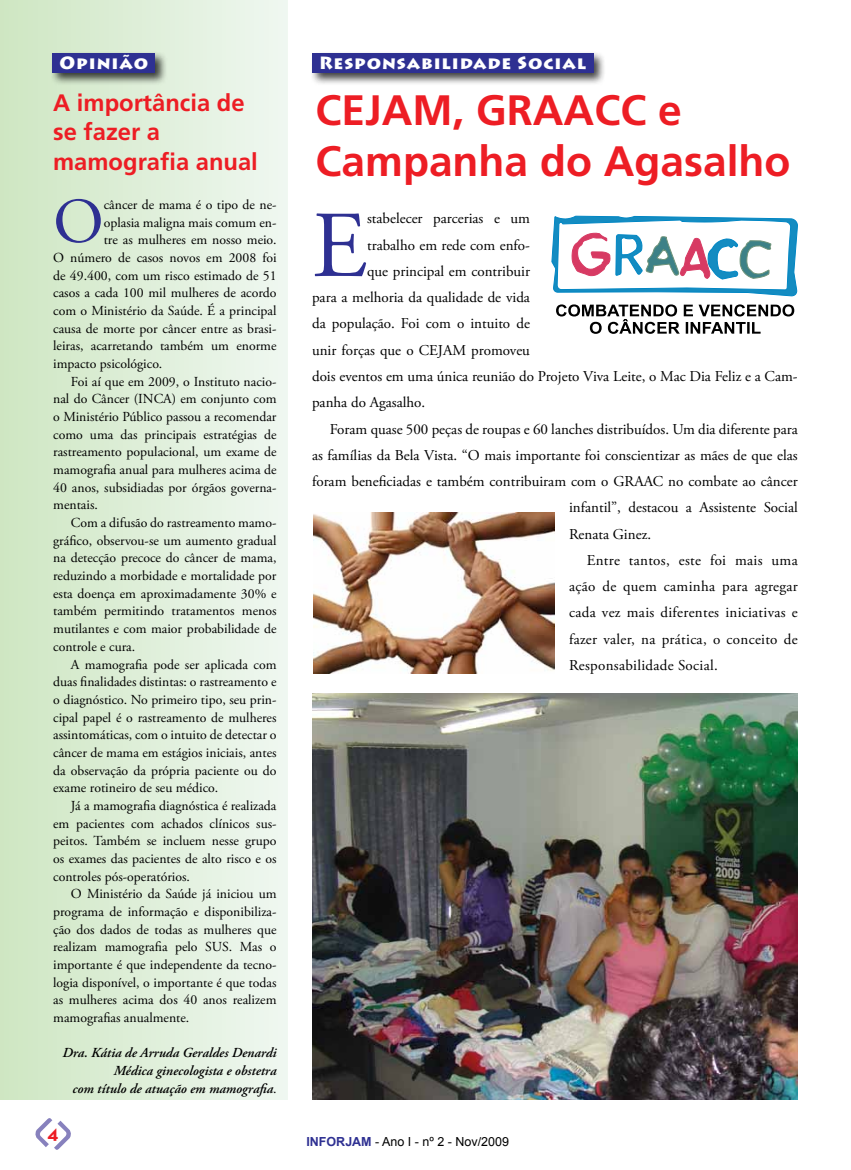
<style>
.page{position:relative;width:851px;height:1170px;background:#fff}
.page>*{position:absolute;margin:0;border:0;box-sizing:border-box;transform-origin:0 0}
.t1{font:94.12px "Adobe Garamond Pro";color:#2e3092}
.t2{font:63.5px "Adobe Garamond Pro";color:#2e3092}
.t3{font:700 42.5px/51px "Frutiger LT Std";color:#ed1d24}
.t4{font:700 23.75px/29.6px "Frutiger LT Std";color:#ed1d24}
.t5{font:700 20px "Neutra Text";color:#ed1d24}
.t6{font:900 17.5px "Lithos Pro";letter-spacing:.05em;color:#fff}
.t7{font:15px "Adobe Garamond Pro";color:#000}
.t8{font:15px "Adobe Garamond Pro";letter-spacing:.02em;color:#000}
.t9{font:13.75px "Adobe Garamond Pro";color:#000}
.t10{font:italic 600 13.75px/17.6px "Adobe Garamond Pro";color:#000;text-align:right}
.t11{font:12.5px "Arial";color:#000}
.s1{font-weight:400;font-style:normal}
.s2{font-weight:700;color:#2e3092}
</style>
<div class="page">
<svg style="left:35px;top:1118px;width:36px;height:32px"></svg>
<div style="left:0;top:0;width:287px;height:1098px;background:linear-gradient(to right,#cee6c2,#eff7f0)"></div>
<div style="left:50px;top:51px;width:118px;height:35px;background:#000;opacity:.75"></div>
<div style="left:53px;top:53px;width:102px;height:20px;background:#2e3092"></div>
<div style="left:309px;top:51px;width:296px;height:35px;background:#000;opacity:.75"></div>
<div style="left:312px;top:53px;width:281px;height:20px;background:#2e3092"></div>
<svg style="left:551px;top:216px;width:246px;height:80px"></svg>
<svg style="left:556px;top:304px;width:238px;height:30px"></svg>
<img style="left:312px;top:693px;width:485px;height:405px">
<img style="left:313px;top:512px;width:242px;height:161px">
<p class="t6" style="left:60px;top:52px;width:90px">Opinião</p>
<p class="t6" style="left:319px;top:52px;width:268px">Responsabilidade Social</p>
<h3 class="t4" style="left:53px;top:88px;width:206px">A importância de se fazer a mamografia anual</h3>
<h2 class="t2" style="left:53px;top:183px;width:52px">O</h2>
<p class="t9" style="left:104px;top:196px;width:174px">câncer de mama é o tipo de ne-</p>
<h3 class="t3" style="left:315px;top:85px;width:190px">CEJAM, GRAACC</h3>
<h3 class="t3" style="left:315px;top:85px;width:476px;text-indent:342px">e<br>Campanha do Agasalho</h3>
<h1 class="t1" style="left:312px;top:189px;width:57px">E</h1>
<p class="t7" style="left:367px;top:210px;width:164px">stabelecer parcerias e um</p>
<p class="t9" style="left:104px;top:214px;width:174px">oplasia maligna mais comum en-</p>
<p class="t9" style="left:104px;top:231px;width:174px">tre as mulheres em nosso meio.</p>
<p class="t9" style="left:53px;top:249px;width:225px">O número de casos novos em 2008 foi</p>
<p class="t9" style="left:53px;top:267px;width:225px">de 49.400, com um risco estimado de 51</p>
<p class="t9" style="left:53px;top:284px;width:225px">casos a cada 100 mil mulheres de acordo</p>
<p class="t9" style="left:53px;top:302px;width:225px">com o Ministério da Saúde. É a principal</p>
<p class="t9" style="left:53px;top:320px;width:225px">causa de morte por câncer entre as brasi-</p>
<p class="t9" style="left:53px;top:337px;width:225px">leiras, acarretando também um enorme</p>
<p class="t9" style="left:53px;top:355px;width:110px">impacto psicológico.</p>
<p class="t9" style="left:71px;top:373px;width:207px">Foi aí que em 2009, o Instituto nacio-</p>
<p class="t9" style="left:53px;top:390px;width:225px">nal do Câncer (INCA) em conjunto com</p>
<p class="t9" style="left:53px;top:408px;width:225px">o Ministério Público passou a recomendar</p>
<p class="t9" style="left:53px;top:426px;width:225px">como uma das principais estratégias de</p>
<p class="t9" style="left:53px;top:443px;width:225px">rastreamento populacional, um exame de</p>
<p class="t9" style="left:53px;top:461px;width:225px">mamografia anual para mulheres acima de</p>
<p class="t9" style="left:53px;top:479px;width:225px">40 anos, subsidiadas por órgãos governa-</p>
<p class="t9" style="left:53px;top:496px;width:46px">mentais.</p>
<p class="t9" style="left:71px;top:514px;width:207px">Com a difusão do rastreamento mamo-</p>
<p class="t9" style="left:53px;top:532px;width:225px">gráfico, observou-se um aumento gradual</p>
<p class="t9" style="left:53px;top:549px;width:225px">na detecção precoce do câncer de mama,</p>
<p class="t9" style="left:53px;top:567px;width:225px">reduzindo a morbidade e mortalidade por</p>
<p class="t9" style="left:53px;top:585px;width:225px">esta doença em aproximadamente 30% e</p>
<p class="t9" style="left:53px;top:602px;width:225px">também permitindo tratamentos menos</p>
<p class="t9" style="left:53px;top:620px;width:225px">mutilantes e com maior probabilidade de</p>
<p class="t9" style="left:53px;top:638px;width:84px">controle e cura.</p>
<p class="t9" style="left:71px;top:656px;width:207px">A mamografia pode ser aplicada com</p>
<p class="t9" style="left:53px;top:673px;width:225px">duas finalidades distintas: o rastreamento e</p>
<p class="t9" style="left:53px;top:691px;width:225px">o diagnóstico. No primeiro tipo, seu prin-</p>
<p class="t9" style="left:53px;top:709px;width:225px">cipal papel é o rastreamento de mulheres</p>
<p class="t9" style="left:53px;top:726px;width:225px">assintomáticas, com o intuito de detectar o</p>
<p class="t9" style="left:53px;top:744px;width:225px">câncer de mama em estágios iniciais, antes</p>
<p class="t9" style="left:53px;top:762px;width:225px">da observação da própria paciente ou do</p>
<p class="t9" style="left:53px;top:779px;width:166px">exame rotineiro de seu médico.</p>
<p class="t9" style="left:71px;top:797px;width:207px">Já a mamografia diagnóstica é realizada</p>
<p class="t9" style="left:53px;top:815px;width:225px">em pacientes com achados clínicos sus-</p>
<p class="t9" style="left:53px;top:832px;width:225px">peitos. Também se incluem nesse grupo</p>
<p class="t9" style="left:53px;top:850px;width:225px">os exames das pacientes de alto risco e os</p>
<p class="t9" style="left:53px;top:868px;width:138px">controles pós-operatórios.</p>
<p class="t9" style="left:71px;top:885px;width:207px">O Ministério da Saúde já iniciou um</p>
<p class="t9" style="left:53px;top:903px;width:225px">programa de informação e disponibiliza-</p>
<p class="t9" style="left:53px;top:921px;width:225px">ção dos dados de todas as mulheres que</p>
<p class="t9" style="left:53px;top:938px;width:225px">realizam mamografia pelo SUS. Mas o</p>
<p class="t9" style="left:53px;top:956px;width:225px">importante é que independente da tecno-</p>
<p class="t9" style="left:53px;top:974px;width:225px">logia disponível, o importante é que todas</p>
<p class="t9" style="left:53px;top:991px;width:225px">as mulheres acima dos 40 anos realizem</p>
<p class="t9" style="left:53px;top:1009px;width:138px">mamografias anualmente.</p>
<p class="t10" style="left:62px;top:1044px;width:216px">Dra. Kátia de Arruda Geraldes Denardi<br>Médica ginecologista e obstetra<br>com título de atuação em mamografia<span class="s1">.</span></p>
<p class="t7" style="left:367px;top:236px;width:164px">trabalho em rede com enfo-</p>
<p class="t7" style="left:367px;top:262px;width:164px">que principal em contribuir</p>
<p class="t7" style="left:312px;top:288px;width:219px">para a melhoria da qualidade de vida</p>
<p class="t7" style="left:312px;top:315px;width:219px">da população. Foi com o intuito de</p>
<p class="t7" style="left:312px;top:341px;width:219px">unir forças que o CEJAM promoveu</p>
<p class="t7" style="left:312px;top:367px;width:487px">dois eventos em uma única reunião do Projeto Viva Leite, o Mac Dia Feliz e a Cam-</p>
<p class="t7" style="left:312px;top:393px;width:114px">panha do Agasalho.</p>
<p class="t7" style="left:330px;top:420px;width:469px">Foram quase 500 peças de roupas e 60 lanches distribuídos. Um dia diferente para</p>
<p class="t7" style="left:312px;top:446px;width:487px">as famílias da Bela Vista. “O mais importante foi conscientizar as mães de que elas</p>
<p class="t7" style="left:312px;top:472px;width:487px">foram beneficiadas e também contribuiram com o GRAAC no combate ao câncer</p>
<p class="t7" style="left:569px;top:498px;width:230px">infantil”, destacou a Assistente Social</p>
<p class="t7" style="left:569px;top:525px;width:83px">Renata Ginez.</p>
<p class="t8" style="left:586px;top:551px;width:212px">Entre tantos, este foi mais uma</p>
<p class="t8" style="left:569px;top:577px;width:230px">ação de quem caminha para agregar</p>
<p class="t8" style="left:569px;top:603px;width:230px">cada vez mais diferentes iniciativas e</p>
<p class="t8" style="left:569px;top:630px;width:230px">fazer valer, na prática, o conceito de</p>
<p class="t8" style="left:569px;top:656px;width:150px">Responsabilidade Social.</p>
<h3 class="t5" style="left:48px;top:1119px;width:13px">4</h3>
<p class="t11" style="left:306px;top:1133px;width:204px"><span class="s2">INFORJAM</span> - Ano I - nº 2 - Nov/2009</p>
</div>
